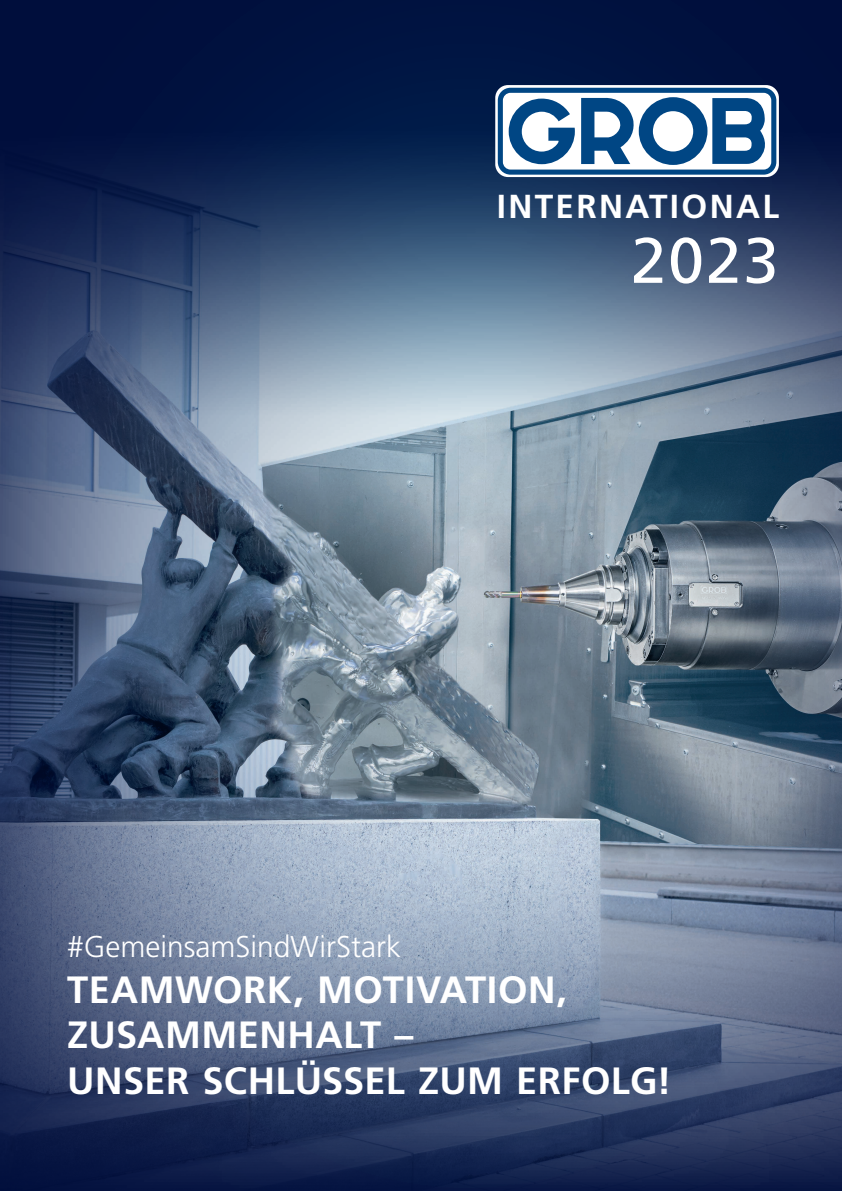
<style>
.page{position:relative;width:842px;height:1191px;background:#00113f}
.page>*{position:absolute;margin:0;border:0;box-sizing:border-box;transform-origin:0 0}
.t1{font:64px "Frutiger LT Pro";color:#fff}
.t2{font:700 38px/45.6px "Frutiger LT Pro";letter-spacing:.01em;color:#fff}
.t3{font:700 33.3px "Frutiger LT Pro";letter-spacing:.07em;color:#fff}
.t4{font:300 30px "Frutiger LT Pro";color:#fff}
</style>
<div class="page">
<img style="left:0;top:124px;width:842px;height:1064px">
<svg style="left:495px;top:85px;width:284px;height:92px;background:#e8edf2"></svg>
<svg style="left:498px;top:88px;width:278px;height:87px;background:#779cbd"></svg>
<p class="t3" style="left:497px;top:187px;width:284px">INTERNATIONAL</p>
<p class="t1" style="left:631px;top:223px;width:150px">2023</p>
<p class="t4" style="left:67px;top:929px;width:336px">#GemeinsamSindWirStark</p>
<p class="t2" style="left:67px;top:966px;width:606px">TEAMWORK, MOTIVATION,<br>ZUSAMMENHALT –<br>UNSER SCHLÜSSEL ZUM ERFOLG!</p>
</div>
